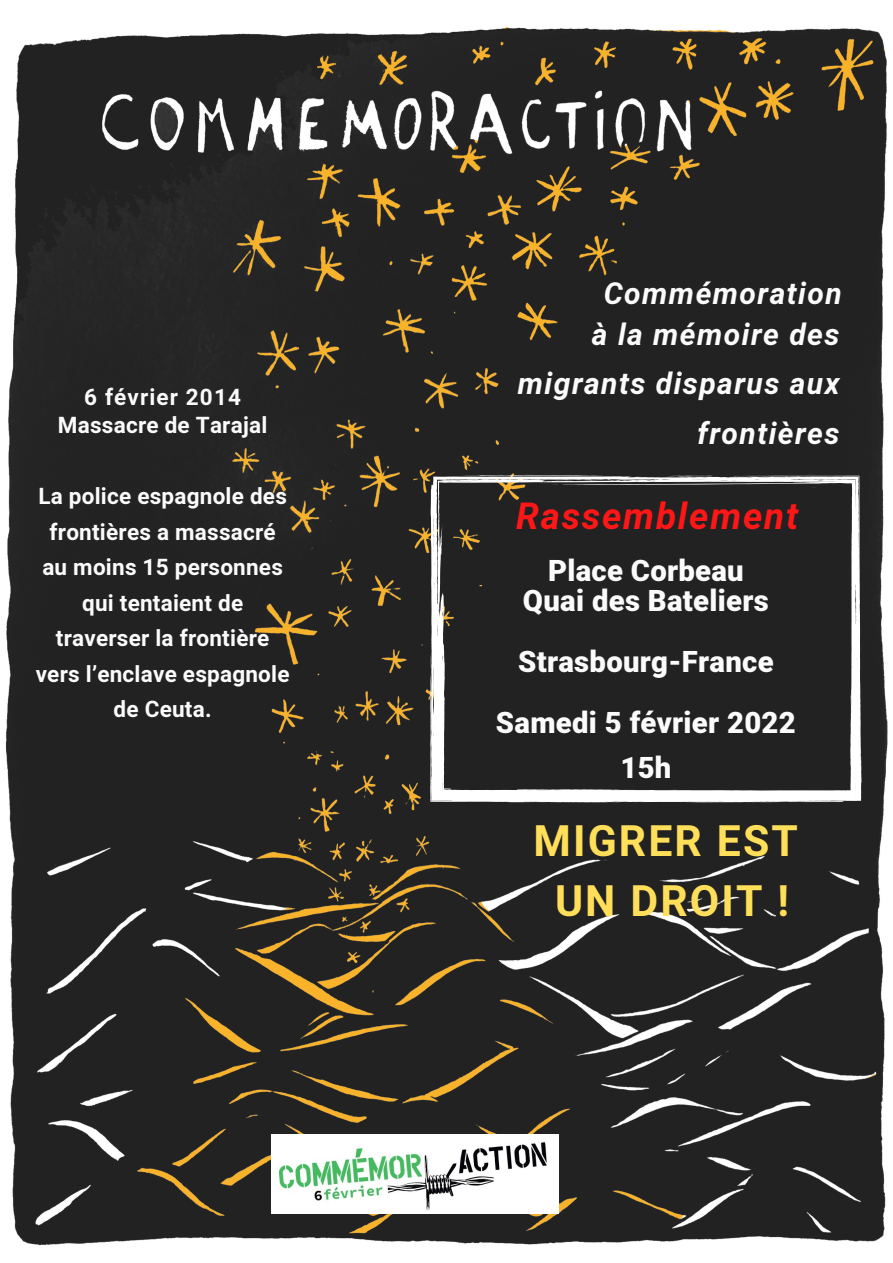
<style>
.page{position:relative;width:893px;height:1263px;background:#fff}
.page>*{position:absolute;margin:0;border:0;box-sizing:border-box;transform-origin:0 0}
.t1{font:700 42.75px "Mardoto";letter-spacing:.05em;color:#ffde59}
.t2{font:italic 700 36.75px "Mardoto";letter-spacing:.05em;color:#ff1616}
.t3{font:italic 700 30px/49.5px "Mardoto";letter-spacing:.05em;color:#fbfbfb;text-align:right}
.t4{font:900 29.25px "Mardoto";letter-spacing:.01em;color:#fbfbfb}
.t5{font:700 22.5px/35.5px "Mardoto";letter-spacing:.01em;color:#fbfbfb;text-align:center}
.t6{font:700 22.5px "Mardoto";letter-spacing:.05em;color:#fbfbfb}
</style>
<div class="page">
<img style="left:5px;top:26px;width:883px;height:1220px">
<img style="left:271px;top:1134px;width:288px;height:80px">
<svg style="left:430px;top:474px;width:431px;height:328px;background:#373737"></svg>
<p class="t6" style="left:84px;top:384px;width:158px">6 février 2014</p>
<p class="t5" style="left:58px;top:408px;width:211px">Massacre de Tarajal</p>
<p class="t5" style="left:36px;top:479px;width:255px">La police espagnole des frontières a massacré au moins 15 personnes qui tentaient de traverser la frontière vers l’enclave espagnole de Ceuta.</p>
<p class="t3" style="left:604px;top:269px;width:239px">Commémoration</p>
<p class="t3" style="left:518px;top:310px;width:323px">à la mémoire des migrants disparus aux frontières</p>
<p class="t2" style="left:516px;top:495px;width:283px">Rassemblement</p>
<p class="t4" style="left:548px;top:553px;width:197px">Place Corbeau</p>
<p class="t4" style="left:523px;top:584px;width:247px">Quai des Bateliers</p>
<p class="t4" style="left:518px;top:645px;width:257px">Strasbourg-France</p>
<p class="t4" style="left:496px;top:705px;width:301px">Samedi 5 février 2022</p>
<p class="t4" style="left:620px;top:751px;width:52px">15h</p>
<p class="t1" style="left:533px;top:816px;width:266px">MIGRER EST</p>
<p class="t1" style="left:555px;top:876px;width:236px">UN DROIT !</p>
</div>
